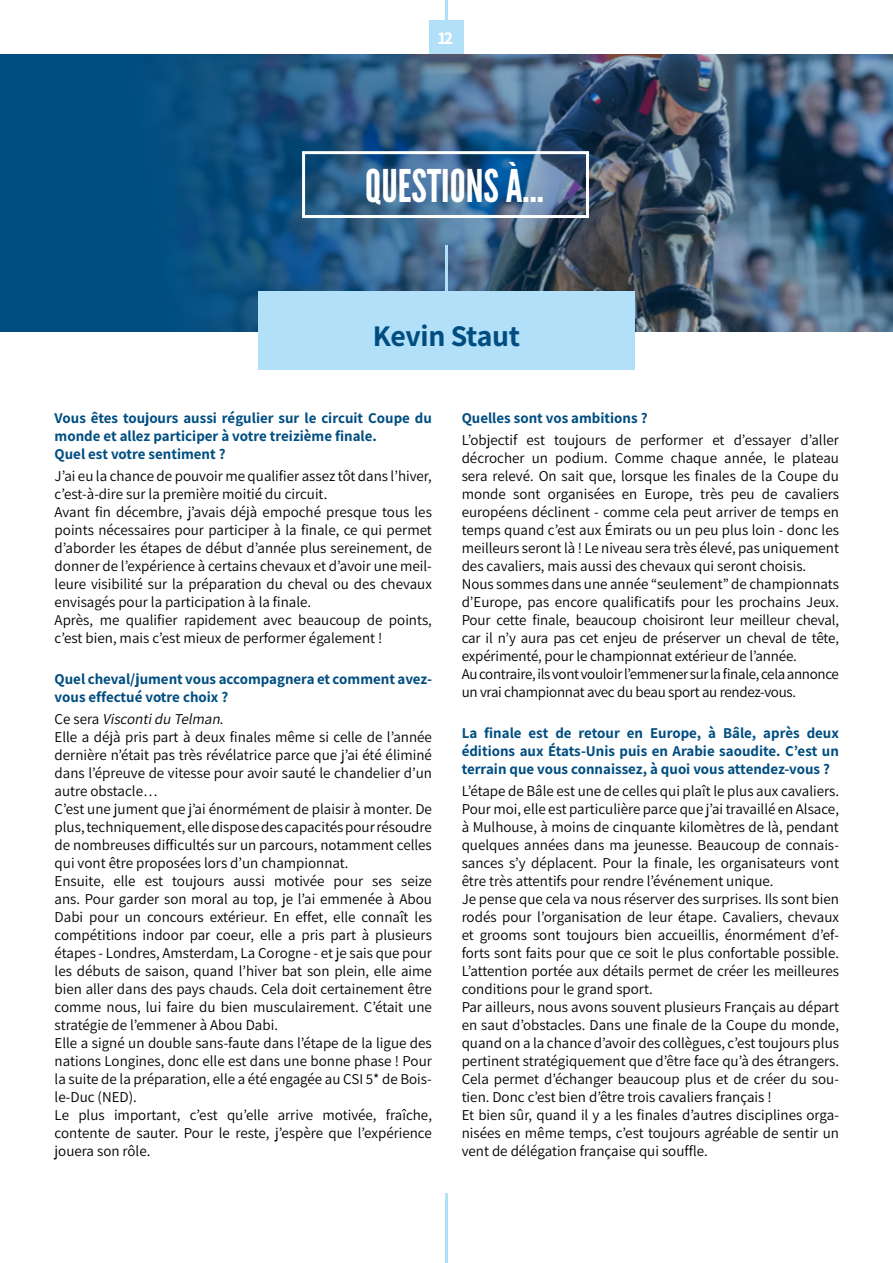
<style>
.page{position:relative;width:893px;height:1263px;background:#fff}
.page>*{position:absolute;margin:0;border:0;box-sizing:border-box;transform-origin:0 0}
.t1{font:45px "League Gothic";color:#fff}
.t2{font:700 30px "Assistant";letter-spacing:-.01em;color:#004e81}
.t3{font:700 18px "Assistant";color:#fff}
.t4{font:15px/18px "Assistant";color:#000}
.t5{font:700 15px/18px "Assistant";color:#004e81}
.s1{font-style:italic}
</style>
<div class="page">
<hr style="left:445px;top:0;width:3px;height:77px;background:#b2e0f9">
<hr style="left:445px;top:1193px;width:3px;height:70px;background:#b2e0f9">
<div style="left:429px;top:21px;width:35px;height:33px;background:#b2e0f9"></div>
<div style="left:0;top:54px;width:893px;height:278px;background:#004e81"></div>
<img style="left:166px;top:54px;width:727px;height:278px">
<div style="left:258px;top:292px;width:377px;height:78px;background:#b2e0f9"></div>
<div style="left:302px;top:151px;width:287px;height:67px;border:3px solid #fff"></div>
<hr style="left:445px;top:245px;width:3px;height:76px;background:#b2e0f9">
<p class="t3" style="left:438px;top:26px;width:17px">12</p>
<h1 class="t1" style="left:365px;top:159px;width:180px">QUESTIONS À...</h1>
<h2 class="t2" style="left:373px;top:316px;width:149px">Kevin Staut</h2>
<p class="t5" style="left:55px;top:408px;width:379px">Vous êtes toujours aussi régulier sur le circuit Coupe du monde et allez participer à votre treizième finale.<br>Quel est votre sentiment ?</p>
<p class="t4" style="left:55px;top:467px;width:379px">J’ai eu la chance de pouvoir me qualifier assez tôt dans l’hiver, c’est-à-dire sur la première moitié du circuit.<br>Avant fin décembre, j’avais déjà empoché presque tous les points nécessaires pour participer à la finale, ce qui permet d’aborder les étapes de début d’année plus sereinement, de donner de l’expérience à certains chevaux et d’avoir une meil&shy;leure visibilité sur la préparation du cheval ou des chevaux envisagés pour la participation à la finale.<br>Après, me qualifier rapidement avec beaucoup de points, c’est bien, mais c’est mieux de performer également !</p>
<p class="t5" style="left:55px;top:669px;width:379px">Quel cheval/jument vous accompagnera et comment avez&shy;vous effectué votre choix ?</p>
<p class="t4" style="left:55px;top:709px;width:379px">C e s e ra <span class="s1">Viscontidu Telman</span>.<br>Elle a déjà pris part à deux finales même si celle de l’année dernière n’était pas très révélatrice parce que j’ai été éliminé dans l’épreuve de vitesse pour avoir sauté le chandelier d’un autre obstacle…<br>C’est une jument que j’ai énormément de plaisir à monter. De plus, techniquement, elle dispose des capacités pour résoudre de nombreuses difficultés sur un parcours, notamment celles qui vont être proposées lors d’un championnat.<br>Ensuite, elle est toujours aussi motivée pour ses seize ans. Pour garder son moral au top, je l’ai emmenée à Abou Dabi pour un concours extérieur. En effet, elle connaît les compétitions indoor par coeur, elle a pris part à plusieurs étapes - Londres, Amsterdam, La Corogne - et je sais que pour les débuts de saison, quand l’hiver bat son plein, elle aime bien aller dans des pays chauds. Cela doit certainement être comme nous, lui faire du bien musculairement. C’était une stratégie de l’emmener à Abou Dabi.<br>Elle a signé un double sans-faute dans l’étape de la ligue des nations Longines, donc elle est dans une bonne phase ! Pour la suite de la préparation, elle a été engagée au CSI 5* de Bois&shy;le-Duc (NED).<br>Le plus important, c’est qu’elle arrive motivée, fraîche, contente de sauter. Pour le reste, j’espère que l’expérience jouera son rôle.</p>
<p class="t5" style="left:462px;top:408px;width:187px">Quelles sont vos ambitions ?</p>
<p class="t4" style="left:462px;top:431px;width:379px">L’objectif est toujours de performer et d’essayer d’aller décrocher un podium. Comme chaque année, le plateau sera relevé. On sait que, lorsque les finales de la Coupe du monde sont organisées en Europe, très peu de cavaliers européens déclinent - comme cela peut arriver de temps en temps quand c’est aux Émirats ou un peu plus loin - donc les meilleurs seront là ! Le niveau sera très élevé, pas uniquement des cavaliers, mais aussi des chevaux qui seront choisis.<br>Nous sommes dans une année “seulement” de championnats d’Europe, pas encore qualificatifs pour les prochains Jeux.<br>Pour cette finale, beaucoup choisiront leur meilleur cheval, car il n’y aura pas cet enjeu de préserver un cheval de tête, expérimenté, pour le championnat extérieur de l’année.<br>Au contraire, ils vont vouloir l’emmener sur la finale, cela annonce un vrai championnat avec du beau sport au rendez-vous.</p>
<p class="t5" style="left:462px;top:723px;width:379px;text-align:justify">La finale est de retour en Europe, à Bâle, après deux éditions aux États-Unis puis en Arabie saoudite. C’est un terrain que vous connaissez, à quoi vous attendez-vous ?</p>
<p class="t4" style="left:462px;top:781px;width:379px">L’étape de Bâle est une de celles qui plaît le plus aux cavaliers.<br>Pour moi, elle est particulière parce que j’ai travaillé en Alsace, à Mulhouse, à moins de cinquante kilomètres de là, pendant quelques années dans ma jeunesse. Beaucoup de connais&shy;sances s’y déplacent. Pour la finale, les organisateurs vont être très attentifs pour rendre l’événement unique.<br>Je pense que cela va nous réserver des surprises. Ils sont bien rodés pour l’organisation de leur étape. Cavaliers, chevaux et grooms sont toujours bien accueillis, énormément d’ef&shy;forts sont faits pour que ce soit le plus confortable possible.<br>L’attention portée aux détails permet de créer les meilleures conditions pour le grand sport.<br>Par ailleurs, nous avons souvent plusieurs Français au départ en saut d’obstacles. Dans une finale de la Coupe du monde, quand on a la chance d’avoir des collègues, c’est toujours plus pertinent stratégiquement que d’être face qu’à des étrangers.<br>Cela permet d’échanger beaucoup plus et de créer du sou&shy;tien. Donc c’est bien d’être trois cavaliers français !<br>Et bien sûr, quand il y a les finales d’autres disciplines orga&shy;nisées en même temps, c’est toujours agréable de sentir un vent de délégation française qui souffle.</p>
</div>
